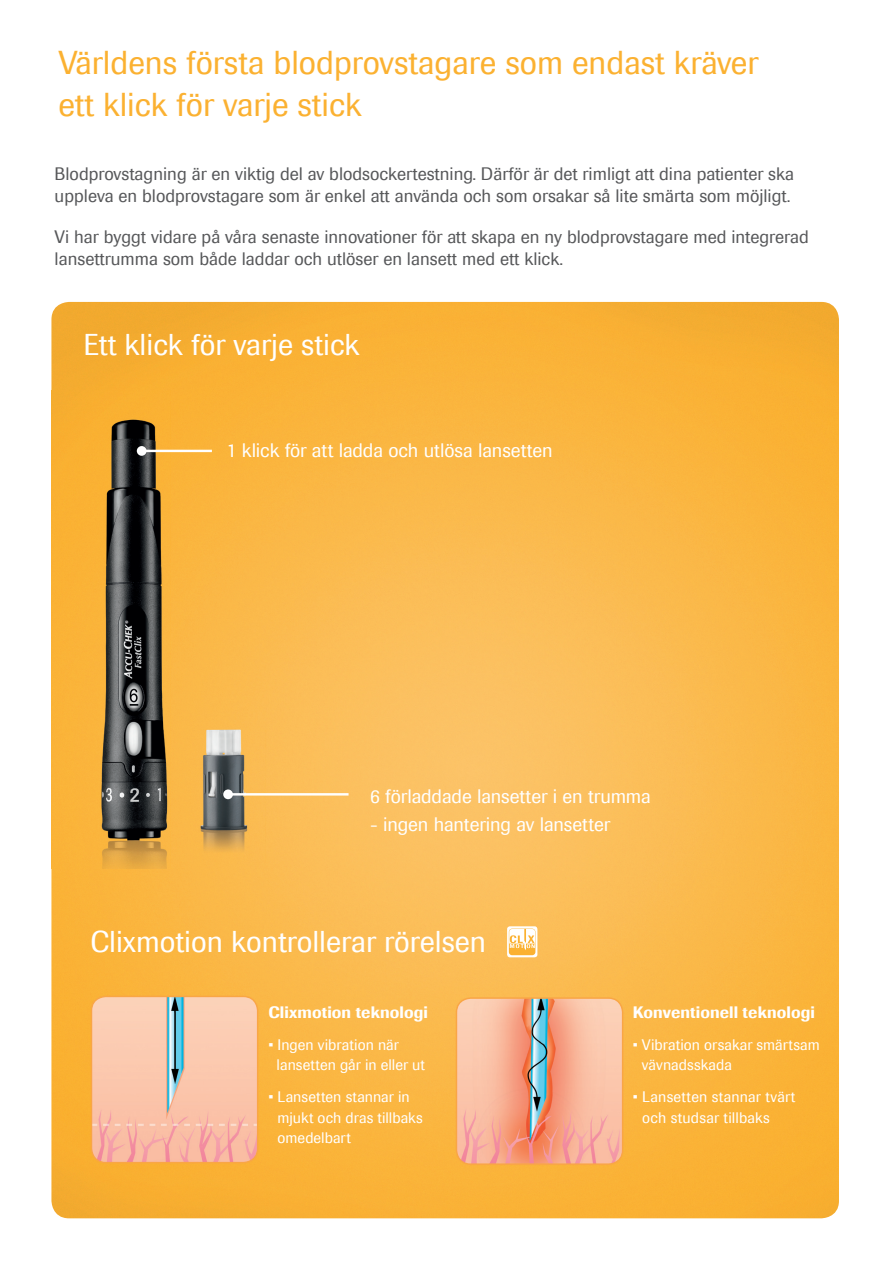
<style>
.page{position:relative;width:893px;height:1263px;background:#fff}
.page>*{position:absolute;margin:0;border:0;box-sizing:border-box;transform-origin:0 0}
.t1{font:33px/42px "Imago";color:#fbb131}
.t2{font:30px "Imago";color:#fff}
.t3{font:19.5px "Imago";letter-spacing:-.005em;color:#fff}
.t4{font:18px/22.5px "Imago";color:#57585a}
.t5{font:500 16.5px "Imago";letter-spacing:.005em;color:#fff}
.t6{font:15.15px/20.2px "Imago";letter-spacing:.005em;color:#fff}
</style>
<div class="page">
<img style="left:51px;top:302px;width:788px;height:916px">
<img style="left:91px;top:996px;width:167px;height:166px">
<div style="left:91px;top:996px;width:167px;height:167px;border:2px solid #f9a646;border-radius:14px"></div>
<img style="left:456px;top:998px;width:166px;height:166px">
<div style="left:456px;top:997px;width:167px;height:168px;border:2px solid #f9a646;border-radius:14px"></div>
<img style="left:51px;top:390px;width:119px;height:478px">
<hr style="left:142px;top:450px;width:70px;height:2px;background:#fff">
<div style="left:137px;top:446px;width:10px;height:10px;background:#fff;border-radius:50%"></div>
<img style="left:177px;top:727px;width:88px;height:135px">
<hr style="left:228px;top:793px;width:121px;height:2px;background:#fff">
<div style="left:223px;top:789px;width:10px;height:10px;background:#fff;border-radius:50%"></div>
<svg style="left:507px;top:926px;width:30px;height:31px"></svg>
<svg style="left:509px;top:929px;width:26px;height:26px"></svg>
<h1 class="t1" style="left:58px;top:41px;width:701px">Världens första blodprovstagare som endast kräver ett klick för varje stick</h1>
<p class="t4" style="left:55px;top:162px;width:741px">Blodprovstagning är en viktig del av blodsockertestning. Därför är det rimligt att dina patienter ska uppleva en blodprovstagare som är enkel att använda och som orsakar så lite smärta som möjligt.</p>
<p class="t4" style="left:55px;top:225px;width:756px">Vi har byggt vidare på våra senaste innovationer för att skapa en ny blodprovstagare med integrerad lansettrumma som både laddar och utlöser en lansett med ett klick.</p>
<h2 class="t2" style="left:83px;top:325px;width:278px">Ett klick för varje stick</h2>
<p class="t3" style="left:227px;top:437px;width:327px">1 klick för att ladda och utlösa lansetten</p>
<p class="t3" style="left:370px;top:784px;width:282px">6 förladdade lansetter i en trumma</p>
<p class="t3" style="left:370px;top:811px;width:241px">- ingen hantering av lansetter</p>
<h2 class="t2" style="left:90px;top:922px;width:397px">Clixmotion kontrollerar rörelsen</h2>
<p class="t5" style="left:268px;top:1001px;width:161px">Clixmotion teknologi</p>
<p class="t6" style="left:277px;top:1034px;width:150px;text-indent:-8px">• Ingen vibration när lansetten går in eller ut</p>
<p class="t6" style="left:278px;top:1087px;width:147px;text-indent:-9px">• Lansetten stannar in mjukt och dras tillbaks omedelbart</p>
<p class="t5" style="left:633px;top:1001px;width:184px">Konventionell teknologi</p>
<p class="t6" style="left:642px;top:1034px;width:179px;text-indent:-9px">• Vibration orsakar smärtsam vävnadsskada</p>
<p class="t6" style="left:642px;top:1087px;width:155px;text-indent:-9px">• Lansetten stannar tvärt och studsar tillbaks</p>
</div>
